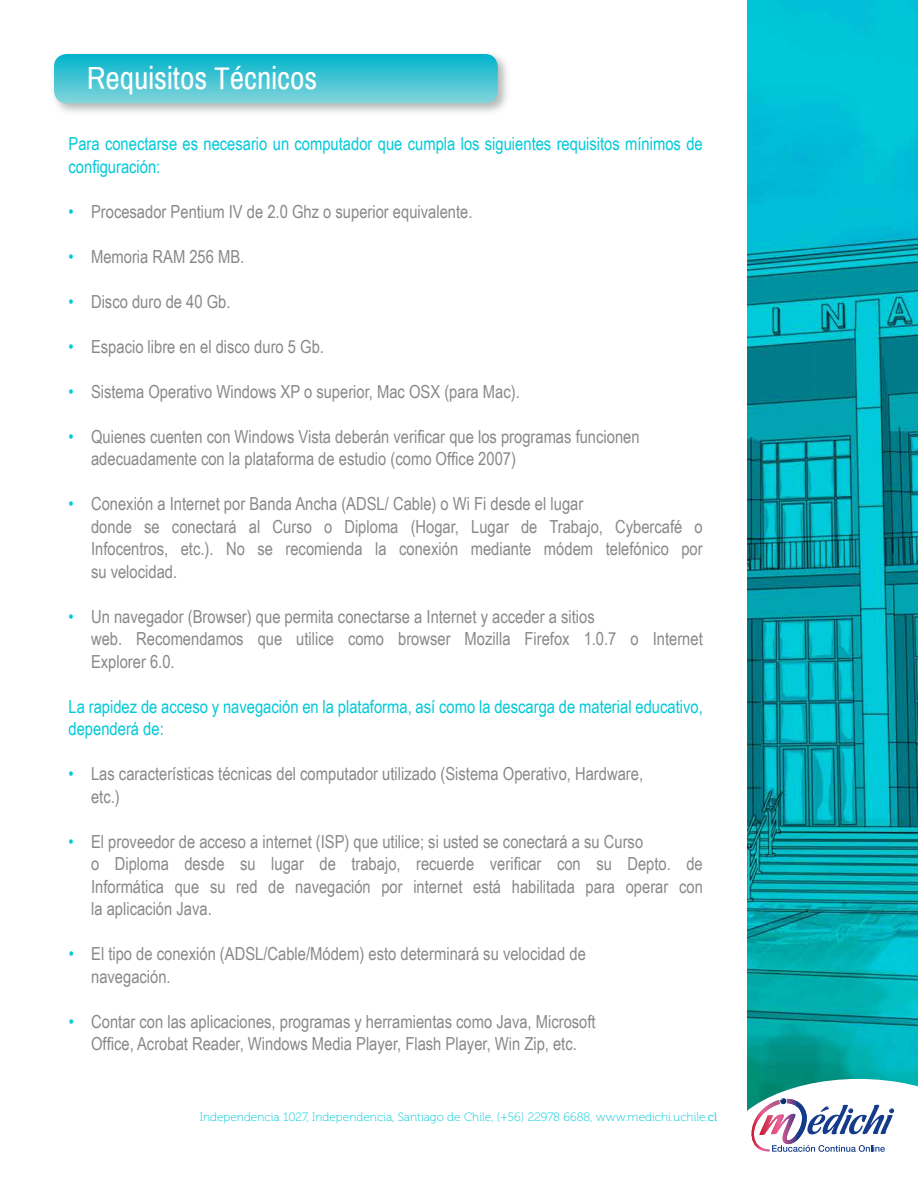
<style>
.page{position:relative;width:918px;height:1188px;background:#fff}
.page>*{position:absolute;margin:0;border:0;box-sizing:border-box;transform-origin:0 0}
.t1{font:31.5px "Archivo Narrow";color:#fff}
.t2{font:18px/22.5px "Arial Narrow";color:#87888a}
.t3{font:18px/22.5px "Arial Narrow";color:#00c9d8}
.t4{font:12px "Museo 100";color:#00c9d8}
.s1{color:#00c9d8}
.s2{font-family:"Museo 300"}
</style>
<div class="page">
<img style="left:748px;top:0;width:170px;height:1079px">
<svg style="left:747px;top:1079px;width:171px;height:73px"></svg>
<div style="left:50px;top:50px;width:460px;height:66px;background:#9ba19e;opacity:.75"></div>
<svg style="left:54px;top:54px;width:444px;height:49px;background:#42c3d3"></svg>
<h1 class="t1" style="left:87px;top:59px;width:232px">Requisitos Técnicos</h1>
<p class="t3" style="left:69px;top:132px;width:636px">Para conectarse es necesario un computador que cumpla los siguientes requisitos mínimos de configuración:</p>
<p class="t2" style="left:69px;top:199px;width:406px"><span class="s1">•</span> Procesador Pentium IV de 2.0 Ghz o superior equivalente.</p>
<p class="t2" style="left:69px;top:244px;width:177px"><span class="s1">•</span> Memoria RAM 256 MB.</p>
<p class="t2" style="left:69px;top:289px;width:163px"><span class="s1">•</span> Disco duro de 40 Gb.</p>
<p class="t2" style="left:69px;top:334px;width:257px"><span class="s1">•</span> Espacio libre en el disco duro 5 Gb.</p>
<p class="t2" style="left:69px;top:379px;width:453px"><span class="s1">•</span> Sistema Operativo Windows XP o superior, Mac OSX (para Mac).</p>
<p class="t2" style="left:91px;top:424px;width:550px;text-indent:-22px"><span class="s1">•</span> Quienes cuenten con Windows Vista deberán verificar que los programas funcionen adecuadamente con la plataforma de estudio (como Office 2007)</p>
<p class="t2" style="left:91px;top:492px;width:613px;text-indent:-22px"><span class="s1">•</span> Conexión a Internet por Banda Ancha (ADSL/ Cable) o Wi Fi desde el lugar<br>donde se conectará al Curso o Diploma (Hogar, Lugar de Trabajo, Cybercafé o Infocentros, etc.). No se recomienda la conexión mediante módem telefónico por su velocidad.</p>
<p class="t2" style="left:91px;top:604px;width:613px;text-indent:-22px"><span class="s1">•</span> Un navegador (Browser) que permita conectarse a Internet y acceder a sitios<br>web. Recomendamos que utilice como browser Mozilla Firefox 1.0.7 o Internet<br>Explorer 6.0.</p>
<p class="t3" style="left:69px;top:694px;width:636px">La rapidez de acceso y navegación en la plataforma, así como la descarga de material educativo, dependerá de:</p>
<p class="t2" style="left:91px;top:762px;width:554px;text-indent:-22px"><span class="s1">•</span> Las características técnicas del computador utilizado (Sistema Operativo, Hardware, etc.)</p>
<p class="t2" style="left:91px;top:829px;width:613px;text-indent:-22px"><span class="s1">•</span> El proveedor de acceso a internet (ISP) que utilice; si usted se conectará a su Curso<br>o Diploma desde su lugar de trabajo, recuerde verificar con su Depto. de Informática que su red de navegación por internet está habilitada para operar con la aplicación Java.</p>
<p class="t2" style="left:91px;top:942px;width:496px;text-indent:-22px"><span class="s1">•</span> El tipo de conexión (ADSL/Cable/Módem) esto determinará su velocidad de navegación.</p>
<p class="t2" style="left:69px;top:1009px;width:529px;text-align:center"><span class="s1">•</span> Contar con las aplicaciones, programas y herramientas como Java, Microsoft<br>Office, Acrobat Reader, Windows Media Player, Flash Player, Win Zip, etc.</p>
<p class="t4" style="left:200px;top:1111px;width:519px">Independencia 1027, Independencia, Santiago de Chile, (+56) 22978 6688, www.medichi.uchile.<span class="s2">cl</span></p>
</div>
